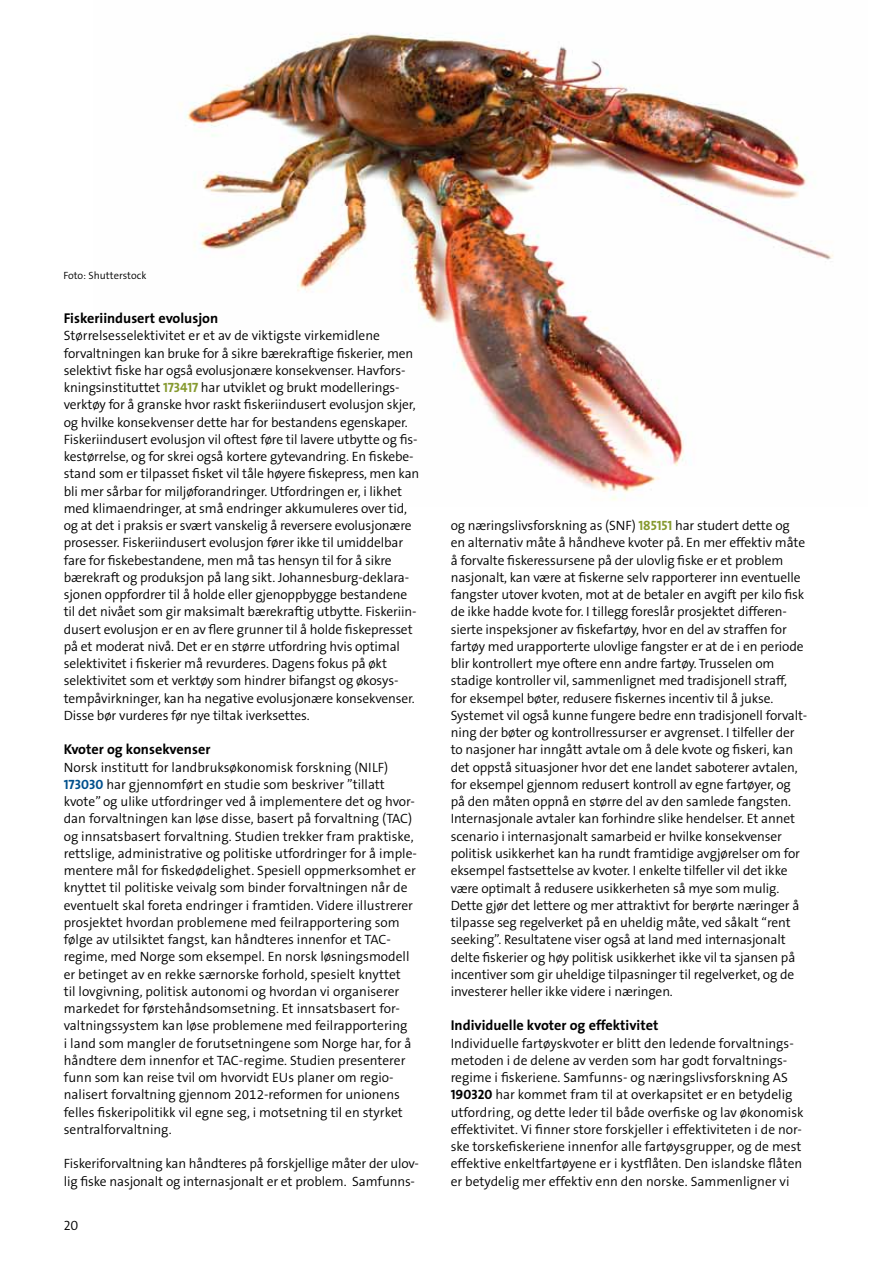
<style>
.page{position:relative;width:893px;height:1263px;background:#fff}
.page>*{position:absolute;margin:0;border:0;box-sizing:border-box;transform-origin:0 0}
.t1{font:700 14.25px "The Sans";color:#000}
.t2{font:300 13.5px/17.2px "The Sans B4";letter-spacing:-.01em;color:#000}
.t3{font:13.5px "The Sans Semi Light Caps";color:#000}
.t4{font:300 10.5px "The Sans B4";color:#000}
.s1{font-family:"The Sans Bold Caps";font-weight:400;color:#85992e}
.s2{font-family:"The Sans Bold Caps";font-weight:400;color:#00508d}
.s3{font-family:"The Sans Bold Caps";font-weight:400}
</style>
<div class="page">
<img style="left:180px;top:33px;width:654px;height:468px">
<p class="t4" style="left:63px;top:270px;width:85px">Foto: Shutterstock</p>
<p class="t1" style="left:64px;top:306px;width:156px">Fiskeriindusert evolusjon</p>
<p class="t2" style="left:64px;top:328px;width:357px">Størrelsesselektivitet er et av de viktigste virkemidlene forvaltningen kan bruke for å sikre bærekraftige fiskerier, men selektivt fiske har også evolusjonære konsekvenser. Havfors&shy;kningsinstituttet <span class="s1">173417</span> har utviklet og brukt modellerings&shy;verktøy for å granske hvor raskt fiskeriindusert evolusjon skjer, og hvilke konsekvenser dette har for bestandens egenskaper.<br>Fiskeriindusert evolusjon vil oftest føre til lavere utbytte og fis&shy;kestørrelse, og for skrei også kortere gytevandring. En fiskebe&shy;stand som er tilpasset fisket vil tåle høyere fiskepress, men kan bli mer sårbar for miljøforandringer. Utfordringen er, i likhet med klimaendringer, at små endringer akkumuleres over tid, og at det i praksis er svært vanskelig å reversere evolusjonære prosesser. Fiskeriindusert evolusjon fører ikke til umiddelbar fare for fiskebestandene, men må tas hensyn til for å sikre bærekraft og produksjon på lang sikt. Johannesburg-deklara&shy;sjonen oppfordrer til å holde eller gjenoppbygge bestandene til det nivået som gir maksimalt bærekraftig utbytte. Fiskeriin&shy;dusert evolusjon er en av flere grunner til å holde fiskepresset på et moderat nivå. Det er en større utfordring hvis optimal selektivitet i fiskerier må revurderes. Dagens fokus på økt selektivitet som et verktøy som hindrer bifangst og økosys&shy;tempåvirkninger, kan ha negative evolusjonære konsekvenser.<br>Disse bør vurderes før nye tiltak iverksettes.</p>
<p class="t1" style="left:64px;top:738px;width:148px">Kvoter og konsekvenser</p>
<p class="t2" style="left:64px;top:759px;width:355px">Norsk institutt for landbruksøkonomisk forskning (NILF)<br><span class="s2">173030</span> har gjennomført en studie som beskriver ”tillatt kvote” og ulike utfordringer ved å implementere det og hvor&shy;dan forvaltningen kan løse disse, basert på forvaltning (TAC) og innsatsbasert forvaltning. Studien trekker fram praktiske, rettslige, administrative og politiske utfordringer for å imple&shy;mentere mål for fiskedødelighet. Spesiell oppmerksomhet er knyttet til politiske veivalg som binder forvaltningen når de eventuelt skal foreta endringer i framtiden. Videre illustrerer prosjektet hvordan problemene med feilrapportering som følge av utilsiktet fangst, kan håndteres innenfor et TAC&shy;regime, med Norge som eksempel. En norsk løsningsmodell er betinget av en rekke særnorske forhold, spesielt knyttet<br>til lovgivning, politisk autonomi og hvordan vi organiserer markedet for førstehåndsomsetning. Et innsatsbasert for&shy;valtningssystem kan løse problemene med feilrapportering<br>i land som mangler de forutsetningene som Norge har, for å håndtere dem innenfor et TAC-regime. Studien presenterer funn som kan reise tvil om hvorvidt EUs planer om regio&shy;nalisert forvaltning gjennom 2012-reformen for unionens felles fiskeripolitikk vil egne seg, i motsetning til en styrket sentralforvaltning.</p>
<p class="t2" style="left:64px;top:1156px;width:357px">Fiskeriforvaltning kan håndteres på forskjellige måter der ulov&shy;lig fiske nasjonalt og internasjonalt er et problem. Samfunns-</p>
<p class="t3" style="left:64px;top:1214px;width:16px">20</p>
<p class="t2" style="left:451px;top:517px;width:358px">og næringslivsforskning as (SNF) <span class="s1">185151</span> har studert dette og en alternativ måte å håndheve kvoter på. En mer effektiv måte å forvalte fiskeressursene på der ulovlig fiske er et problem nasjonalt, kan være at fiskerne selv rapporterer inn eventuelle fangster utover kvoten, mot at de betaler en avgift per kilo fisk de ikke hadde kvote for. I tillegg foreslår prosjektet differen&shy;sierte inspeksjoner av fiskefartøy, hvor en del av straffen for fartøy med urapporterte ulovlige fangster er at de i en periode blir kontrollert mye oftere enn andre fartøy. Trusselen om stadige kontroller vil, sammenlignet med tradisjonell straff,<br>for eksempel bøter, redusere fiskernes incentiv til å jukse.<br>Systemet vil også kunne fungere bedre enn tradisjonell forvalt&shy;ning der bøter og kontrollressurser er avgrenset. I tilfeller der to nasjoner har inngått avtale om å dele kvote og fiskeri, kan det oppstå situasjoner hvor det ene landet saboterer avtalen, for eksempel gjennom redusert kontroll av egne fartøyer, og på den måten oppnå en større del av den samlede fangsten.<br>Internasjonale avtaler kan forhindre slike hendelser. Et annet scenario i internasjonalt samarbeid er hvilke konsekvenser politisk usikkerhet kan ha rundt framtidige avgjørelser om for eksempel fastsettelse av kvoter. I enkelte tilfeller vil det ikke være optimalt å redusere usikkerheten så mye som mulig.<br>Dette gjør det lettere og mer attraktivt for berørte næringer å tilpasse seg regelverket på en uheldig måte, ved såkalt “rent seeking”. Resultatene viser også at land med internasjonalt delte fiskerier og høy politisk usikkerhet ikke vil ta sjansen på incentiver som gir uheldige tilpasninger til regelverket, og de investerer heller ikke videre i næringen.</p>
<p class="t1" style="left:451px;top:1014px;width:209px">Individuelle kvoter og effektivitet</p>
<p class="t2" style="left:451px;top:1035px;width:354px">Individuelle fartøyskvoter er blitt den ledende forvaltnings&shy;metoden i de delene av verden som har godt forvaltnings&shy;regime i fiskeriene. Samfunns- og næringslivsforskning AS <span class="s3">190320</span> har kommet fram til at overkapsitet er en betydelig utfordring, og dette leder til både overfiske og lav økonomisk effektivitet. Vi finner store forskjeller i effektiviteten i de nor&shy;ske torskefiskeriene innenfor alle fartøysgrupper, og de mest effektive enkeltfartøyene er i kystflåten. Den islandske flåten er betydelig mer effektiv enn den norske. Sammenligner vi</p>
</div>
